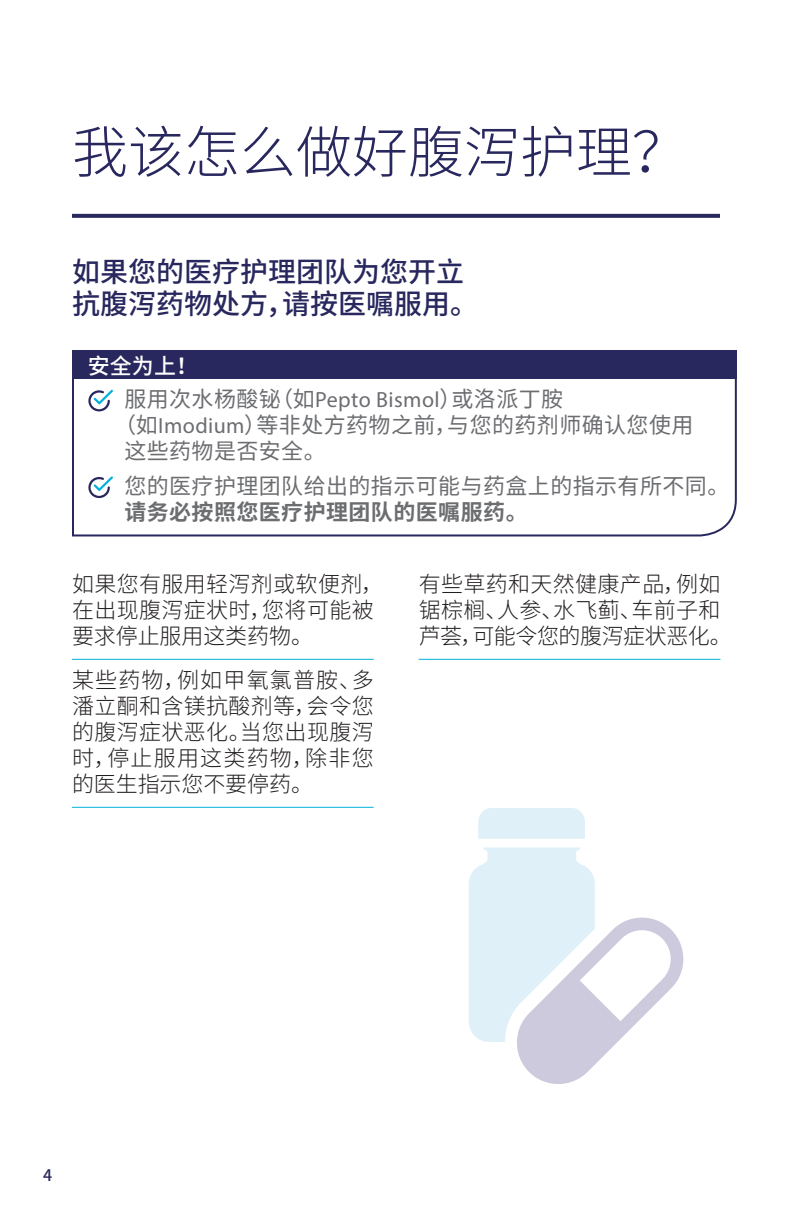
<style>
.page{position:relative;width:792px;height:1224px;background:#fff}
.page>*{position:absolute;margin:0;border:0;box-sizing:border-box;transform-origin:0 0}
.t1{font:300 56px "Source Han Sans SC";color:#28275e}
.t2{font:500 28px/32px "Source Han Sans SC";color:#28275e}
.t3{font:300 22px/26px "Source Han Sans SC";letter-spacing:.015em;color:#231f20}
.t4{font:22px "Source Han Sans SC";letter-spacing:.02em;color:#6c6d70}
.t5{font:700 22px "Source Han Sans SC";letter-spacing:.02em;color:#6c6d70}
.t6{font:500 22px "Source Han Sans SC";color:#fff}
.t7{font:500 16px "Source Han Sans SC";color:#28275e}
.s1{font-family:"Myriad Pro"}
</style>
<div class="page">
<svg style="left:72px;top:214px;width:648px;height:4px;background:#302f64"></svg>
<svg style="left:72px;top:379px;width:665px;height:158px"></svg>
<div style="left:72px;top:350px;width:665px;height:29px;background:#28275e"></div>
<hr style="left:72px;top:659px;width:302px;height:1px;background:#00b1dc">
<hr style="left:72px;top:807px;width:302px;height:1px;background:#00b1dc">
<hr style="left:419px;top:659px;width:301px;height:1px;background:#00b1dc">
<div style="left:478px;top:808px;width:107px;height:31px;background:#dff0f8"></div>
<svg style="left:469px;top:847px;width:215px;height:237px"></svg>
<h1 class="t1" style="left:72px;top:120px;width:617px">我该怎么做好腹泻护理？</h1>
<p class="t2" style="left:72px;top:257px;width:408px">如果您的医疗护理团队为您开立抗腹泻药物处方，请按医嘱服用。</p>
<p class="t6" style="left:88px;top:354px;width:112px">安全为上！</p>
<p class="t4" style="left:124px;top:387px;width:440px">服用次水杨酸铋（如<span class="s1">Pepto Bismol</span>）或洛派丁胺</p>
<p class="t4" style="left:114px;top:413px;width:581px">（如<span class="s1">Imodium</span>）等非处方药物之前，与您的药剂师确认您使用</p>
<p class="t4" style="left:124px;top:439px;width:203px">这些药物是否安全。</p>
<p class="t4" style="left:124px;top:474px;width:607px">您的医疗护理团队给出的指示可能与药盒上的指示有所不同。</p>
<p class="t5" style="left:124px;top:500px;width:405px">请务必按照您医疗护理团队的医嘱服药。</p>
<p class="t3" style="left:72px;top:572px;width:313px">如果您有服用轻泻剂或软便剂，在出现腹泻症状时，您将可能被要求停止服用这类药物。</p>
<p class="t3" style="left:72px;top:668px;width:303px;text-align:justify">某些药物，例如甲氧氯普胺、多潘立酮和含镁抗酸剂等，会令您的腹泻症状恶化。当您出现腹泻时，停止服用这类药物，除非您的医生指示您不要停药。</p>
<p class="t3" style="left:419px;top:572px;width:315px">有些草药和天然健康产品，例如锯棕榈、人参、水飞蓟、车前子和芦荟，可能令您的腹泻症状恶化。</p>
<p class="t7" style="left:43px;top:1166px;width:11px">4</p>
</div>
